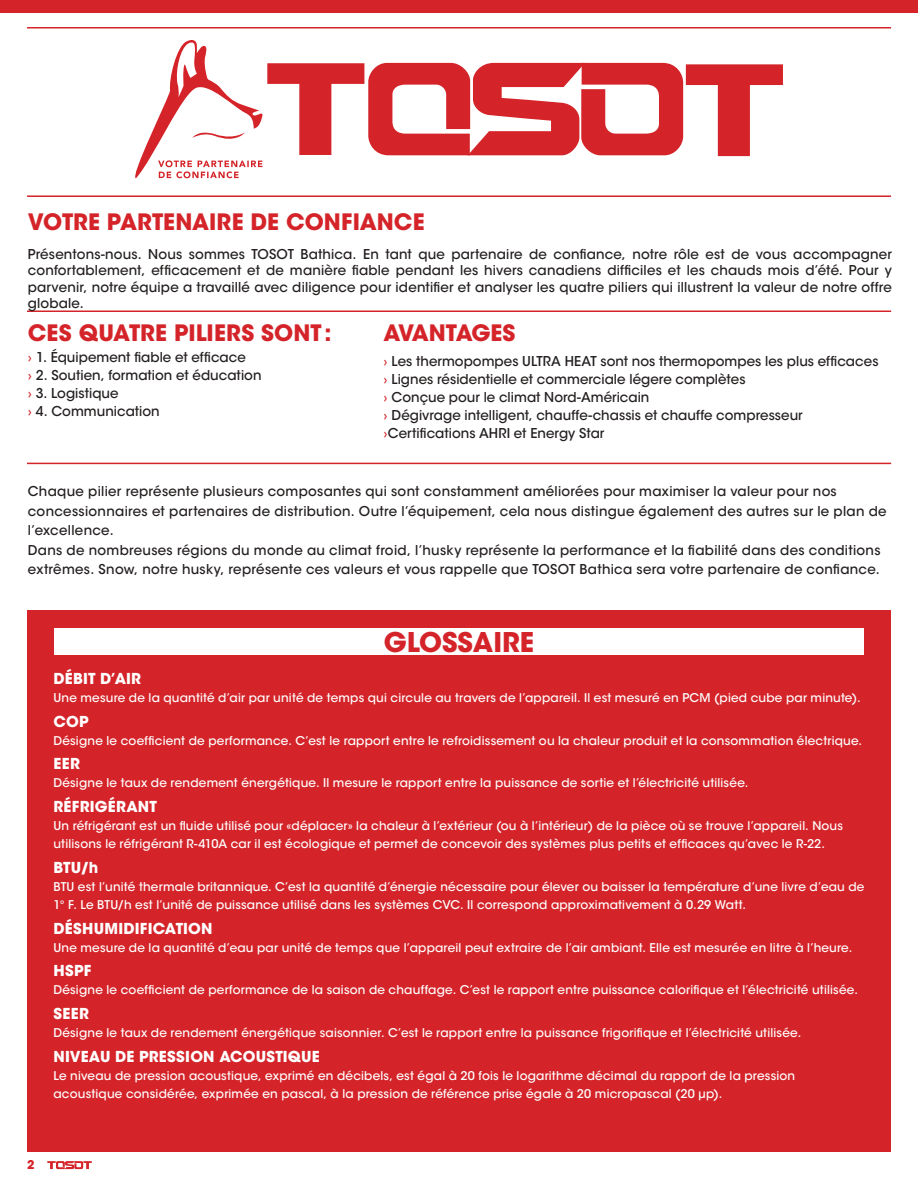
<style>
.page{position:relative;width:918px;height:1188px;background:#fff}
.page>*{position:absolute;margin:0;border:0;box-sizing:border-box;transform-origin:0 0}
.t1{font:700 27px "ITC Avant Garde Std";color:#d42429}
.t2{font:700 22.5px "ITC Avant Garde Std";color:#d42429}
.t3{font:700 22.5px "ITC Avant Garde Std";letter-spacing:-.03em;color:#d42429}
.t4{font:700 15px "ITC Avant Garde Std";letter-spacing:.015em;color:#fff}
.t5{font:500 13.5px/18px "ITC Avant Garde Std";letter-spacing:.015em;color:#241f1f}
.t6{font:500 12px/18px "ITC Avant Garde Std";letter-spacing:.015em;color:#fff}
.t7{font:700 12px "ITC Avant Garde Std";color:#d42429}
.s1{font-family:"Avenir";color:#d42429}
</style>
<div class="page">
<div style="left:0;top:0;width:918px;height:14px;background:#d42429"></div>
<svg style="left:47px;top:1161px;width:45px;height:8px"></svg>
<div style="left:27px;top:610px;width:864px;height:541px;background:#d42429"></div>
<div style="left:54px;top:628px;width:810px;height:27px;background:#fff"></div>
<hr style="left:27px;top:27px;width:864px;height:1px;background:#d42429">
<hr style="left:27px;top:195px;width:864px;height:2px;background:#d42429">
<hr style="left:27px;top:311px;width:864px;height:1px;background:#d42429">
<hr style="left:27px;top:463px;width:864px;height:1px;background:#d42429">
<svg style="left:135px;top:40px;width:648px;height:138px"></svg>
<h2 class="t2" style="left:28px;top:207px;width:398px">VOTRE PARTENAIRE DE CONFIANCE</h2>
<p class="t5" style="left:28px;top:246px;width:866px;line-height:16.2px;text-align:justify">Présentons-nous. Nous sommes TOSOT Bathica. En tant que partenaire de confiance, notre rôle est de vous accompagner confortablement, efficacement et de manière fiable pendant les hivers canadiens difficiles et les chauds mois d’été. Pour y parvenir, notre équipe a travaillé avec diligence pour identifier et analyser les quatre piliers qui illustrent la valeur de notre offre globale.</p>
<h2 class="t2" style="left:28px;top:318px;width:305px">CES QUATRE PILIERS SONT:</h2>
<p class="t5" style="left:28px;top:348px;width:235px"><span class="s1">›</span> 1. Équipement fiable et efficace<br><span class="s1">›</span> 2. Soutien, formation et éducation <span class="s1">›</span> 3. Logistique<br><span class="s1">›</span> 4. Communication</p>
<h2 class="t3" style="left:384px;top:318px;width:133px">AVANTAGES</h2>
<p class="t5" style="left:384px;top:352px;width:497px"><span class="s1">›</span> Les thermopompes ULTRA HEAT sont nos thermopompes les plus efficaces <span class="s1">›</span> Lignes résidentielle et commerciale légere complètes<br><span class="s1">›</span> Conçue pour le climat Nord-Américain<br><span class="s1">›</span> Dégivrage intelligent, chauffe-chassis et chauffe compresseur <span class="s1">›</span>Certifications AHRI et Energy Star</p>
<p class="t5" style="left:28px;top:482px;width:860px;line-height:19.5px">Chaque pilier représente plusieurs composantes qui sont constamment améliorées pour maximiser la valeur pour nos concessionnaires et partenaires de distribution. Outre l’équipement, cela nous distingue également des autres sur le plan de l’excellence.<br>Dans de nombreuses régions du monde au climat froid, l’husky représente la performance et la fiabilité dans des conditions extrêmes. Snow, notre husky, représente ces valeurs et vous rappelle que TOSOT Bathica sera votre partenaire de confiance.</p>
<h1 class="t1" style="left:384px;top:624px;width:152px">GLOSSAIRE</h1>
<p class="t4" style="left:53px;top:669px;width:89px">DÉBIT D’AIR</p>
<p class="t6" style="left:53px;top:689px;width:809px">Une mesure de la quantité d’air par unité de temps qui circule au travers de l’appareil. Il est mesuré en PCM (pied cube par minute).</p>
<p class="t4" style="left:53px;top:711px;width:37px">COP</p>
<p class="t6" style="left:53px;top:731px;width:810px">Désigne le coefficient de performance. C’est le rapport entre le refroidissement ou la chaleur produit et la consommation électrique.</p>
<p class="t4" style="left:53px;top:754px;width:28px">EER</p>
<p class="t6" style="left:53px;top:774px;width:696px">Désigne le taux de rendement énergétique. Il mesure le rapport entre la puissance de sortie et l’électricité utilisée.</p>
<p class="t4" style="left:53px;top:797px;width:105px">RÉFRIGÉRANT</p>
<p class="t6" style="left:53px;top:817px;width:791px">Un réfrigérant est un fluide utilisé pour «déplacer» la chaleur à l’extérieur (ou à l’intérieur) de la pièce où se trouve l’appareil. Nous utilisons le réfrigérant R-410A car il est écologique et permet de concevoir des systèmes plus petits et efficaces qu’avec le R-22.</p>
<p class="t4" style="left:53px;top:858px;width:46px">BTU/h</p>
<p class="t6" style="left:53px;top:878px;width:813px">BTU est l’unité thermale britannique. C’est la quantité d’énergie nécessaire pour élever ou baisser la température d’une livre d’eau de<br>1° F. Le BTU/h est l’unité de puissance utilisé dans les systèmes CVC. Il correspond approximativement à 0.29 Watt.</p>
<p class="t4" style="left:53px;top:918px;width:161px">DÉSHUMIDIFICATION</p>
<p class="t6" style="left:53px;top:938px;width:800px">Une mesure de la quantité d’eau par unité de temps que l’appareil peut extraire de l’air ambiant. Elle est mesurée en litre à l’heure.</p>
<p class="t4" style="left:53px;top:961px;width:39px">HSPF</p>
<p class="t6" style="left:53px;top:981px;width:806px">Désigne le coefficient de performance de la saison de chauffage. C’est le rapport entre puissance calorifique et l’électricité utilisée.</p>
<p class="t4" style="left:53px;top:1004px;width:37px">SEER</p>
<p class="t6" style="left:53px;top:1024px;width:749px">Désigne le taux de rendement énergétique saisonnier. C’est le rapport entre la puissance frigorifique et l’électricité utilisée.</p>
<p class="t4" style="left:53px;top:1047px;width:268px">NIVEAU DE PRESSION ACOUSTIQUE</p>
<p class="t6" style="left:53px;top:1067px;width:743px">Le niveau de pression acoustique, exprimé en décibels, est égal à 20 fois le logarithme décimal du rapport de la pression acoustique considérée, exprimée en pascal, à la pression de référence prise égale à 20 micropascal (20 μp).</p>
<p class="t7" style="left:27px;top:1157px;width:9px">2</p>
</div>
